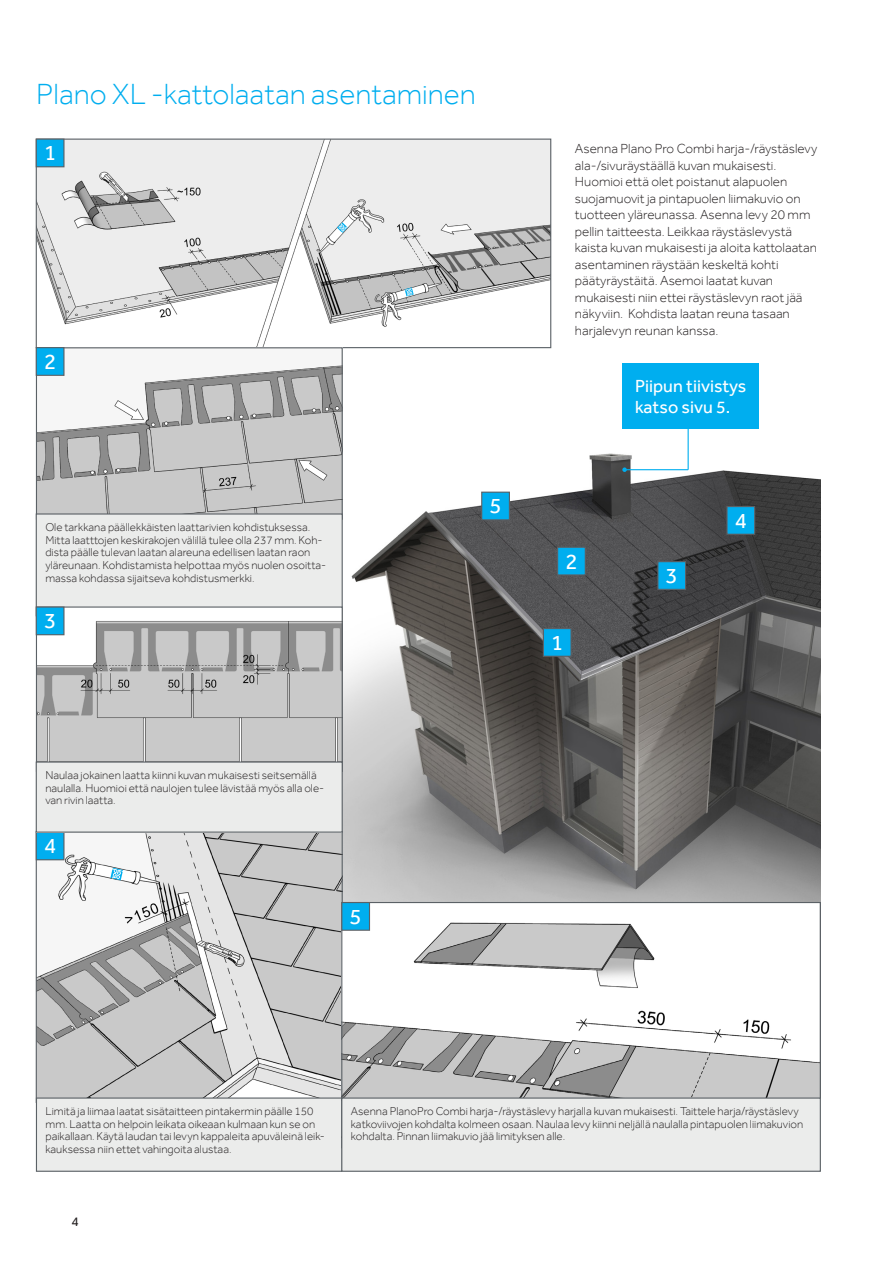
<style>
.page{position:relative;width:893px;height:1263px;background:#fff}
.page>*{position:absolute;margin:0;border:0;box-sizing:border-box;transform-origin:0 0}
.Subhead_Effra_20{font:300 30px "Effra";color:#00aeef}
.Taulukko{font:22.35px "Effra";color:#fff}
.Väliotsikko{font:18px/21px "Effra";color:#fff}
.Captions_Effra_8_10p{font:300 13.5px/16.5px "Effra";color:#231f20}
.t1{font:13.5px "Effra";color:#231f20}
.Laatikkoteksti{font:300 11.7px/12.8px "Effra";color:#231f20}
</style>
<div class="page">
<img style="left:343px;top:429px;width:478px;height:473px">
<img style="left:38px;top:141px;width:511px;height:205px">
<div style="left:36px;top:139px;width:515px;height:209px;border:1px solid #5b6166"></div>
<div style="left:622px;top:363px;width:137px;height:66px;background:#00aeef"></div>
<div style="left:482px;top:492px;width:27px;height:28px;background:#00aeef"></div>
<div style="left:481px;top:492px;width:29px;height:28px;border:1px solid #5b6166"></div>
<div style="left:727px;top:506px;width:28px;height:28px;background:#00aeef"></div>
<div style="left:726px;top:506px;width:29px;height:29px;border:1px solid #5b6166"></div>
<div style="left:658px;top:562px;width:28px;height:27px;background:#00aeef"></div>
<div style="left:657px;top:561px;width:29px;height:29px;border:1px solid #5b6166"></div>
<div style="left:543px;top:628px;width:28px;height:28px;background:#00aeef"></div>
<div style="left:543px;top:628px;width:29px;height:29px;border:1px solid #5b6166"></div>
<div style="left:558px;top:547px;width:27px;height:28px;background:#00aeef"></div>
<div style="left:557px;top:547px;width:29px;height:28px;border:1px solid #5b6166"></div>
<img style="left:38px;top:833px;width:303px;height:264px">
<div style="left:36px;top:1098px;width:306px;height:73px;background:#ebeceb"></div>
<div style="left:36px;top:1097px;width:307px;height:75px;border:1px solid #5b6166"></div>
<div style="left:36px;top:832px;width:28px;height:28px;background:#00aeef"></div>
<div style="left:36px;top:831px;width:29px;height:29px;border:1px solid #5b6166"></div>
<img style="left:343px;top:904px;width:476px;height:193px">
<div style="left:342px;top:1098px;width:478px;height:73px;background:#ebeceb"></div>
<div style="left:341px;top:1097px;width:480px;height:75px;border:1px solid #5b6166"></div>
<div style="left:342px;top:902px;width:27px;height:28px;background:#00aeef"></div>
<div style="left:341px;top:902px;width:29px;height:29px;border:1px solid #5b6166"></div>
<svg style="left:110px;top:868px;width:14px;height:12px"></svg>
<hr style="left:688px;top:421px;width:1px;height:49px;background:#00aeef">
<hr style="left:625px;top:469px;width:63px;height:1px;background:#00aeef">
<svg style="left:622px;top:467px;width:5px;height:5px"></svg>
<svg style="left:337px;top:222px;width:11px;height:12px"></svg>
<svg style="left:405px;top:287px;width:9px;height:9px"></svg>
<img style="left:38px;top:365px;width:303px;height:148px">
<div style="left:36px;top:347px;width:307px;height:173px;border:1px solid #5b6166"></div>
<div style="left:36px;top:139px;width:28px;height:28px;background:#00aeef"></div>
<div style="left:36px;top:139px;width:29px;height:28px;border:1px solid #5b6166"></div>
<div style="left:36px;top:514px;width:306px;height:102px;background:#ebeceb"></div>
<div style="left:36px;top:513px;width:307px;height:103px;border:1px solid #5b6166"></div>
<div style="left:36px;top:348px;width:28px;height:27px;background:#00aeef"></div>
<div style="left:36px;top:347px;width:29px;height:29px;border:1px solid #5b6166"></div>
<img style="left:38px;top:608px;width:303px;height:153px">
<div style="left:36px;top:606px;width:307px;height:166px;border:1px solid #5b6166"></div>
<div style="left:36px;top:762px;width:306px;height:70px;background:#ebeceb"></div>
<div style="left:36px;top:761px;width:307px;height:72px;border:1px solid #5b6166"></div>
<div style="left:36px;top:607px;width:28px;height:28px;background:#00aeef"></div>
<div style="left:36px;top:606px;width:29px;height:29px;border:1px solid #5b6166"></div>
<p class="Subhead_Effra_20" style="left:36px;top:76px;width:441px">Plano XL -kattolaatan asentaminen</p>
<p class="Taulukko" style="left:44px;top:140px;width:14px">1</p>
<p class="Captions_Effra_8_10p" style="left:575px;top:140px;width:244px">Asenna Plano Pro Combi harja-/räystäslevy ala-/sivuräystäällä kuvan mukaisesti.<br>Huomioi että olet poistanut alapuolen suojamuovit ja pintapuolen liimakuvio on tuotteen yläreunassa. Asenna levy 20 mm pellin taitteesta. Leikkaa räystäslevystä kaista kuvan mukaisesti ja aloita kattolaatan asentaminen räystään keskeltä kohti päätyräystäitä. Asemoi laatat kuvan mukaisesti niin ettei räystäslevyn raot jää näkyviin. Kohdista laatan reuna tasaan harjalevyn reunan kanssa.</p>
<p class="Taulukko" style="left:44px;top:348px;width:14px">2</p>
<p class="Laatikkoteksti" style="left:45px;top:520px;width:282px">Ole tarkkana päällekkäisten laattarivien kohdistuksessa.<br>Mitta laatttojen keskirakojen välillä tulee olla 237 mm. Koh&shy;dista päälle tulevan laatan alareuna edellisen laatan raon yläreunaan. Kohdistamista helpottaa myös nuolen osoitta&shy;massa kohdassa sijaitseva kohdistusmerkki.</p>
<p class="Taulukko" style="left:44px;top:608px;width:14px">3</p>
<p class="Laatikkoteksti" style="left:45px;top:768px;width:280px">Naulaa jokainen laatta kiinni kuvan mukaisesti seitsemällä naulalla. Huomioi että naulojen tulee lävistää myös alla ole&shy;van rivin laatta.</p>
<p class="Taulukko" style="left:44px;top:833px;width:14px">4</p>
<p class="Taulukko" style="left:350px;top:903px;width:14px">5</p>
<p class="Taulukko" style="left:489px;top:493px;width:14px">5</p>
<p class="Taulukko" style="left:565px;top:548px;width:14px">2</p>
<p class="Taulukko" style="left:551px;top:629px;width:14px">1</p>
<p class="Väliotsikko" style="left:635px;top:375px;width:113px">Piipun tiivistys katso sivu 5.</p>
<p class="Taulukko" style="left:666px;top:562px;width:14px">3</p>
<p class="Taulukko" style="left:735px;top:507px;width:14px">4</p>
<p class="Laatikkoteksti" style="left:46px;top:1104px;width:281px">Limitä ja liimaa laatat sisätaitteen pintakermin päälle 150 mm. Laatta on helpoin leikata oikeaan kulmaan kun se on paikallaan. Käytä laudan tai levyn kappaleita apuväleinä leik&shy;kauksessa niin ettet vahingoita alustaa.</p>
<p class="t1" style="left:71px;top:1213px;width:9px">4</p>
<p class="Laatikkoteksti" style="left:351px;top:1104px;width:454px">Asenna PlanoPro Combi harja-/räystäslevy harjalla kuvan mukaisesti. Taittele harja/räystäslevy katkoviivojen kohdalta kolmeen osaan. Naulaa levy kiinni neljällä naulalla pintapuolen liimakuvion kohdalta. Pinnan liimakuvio jää limityksen alle.</p>
</div>
